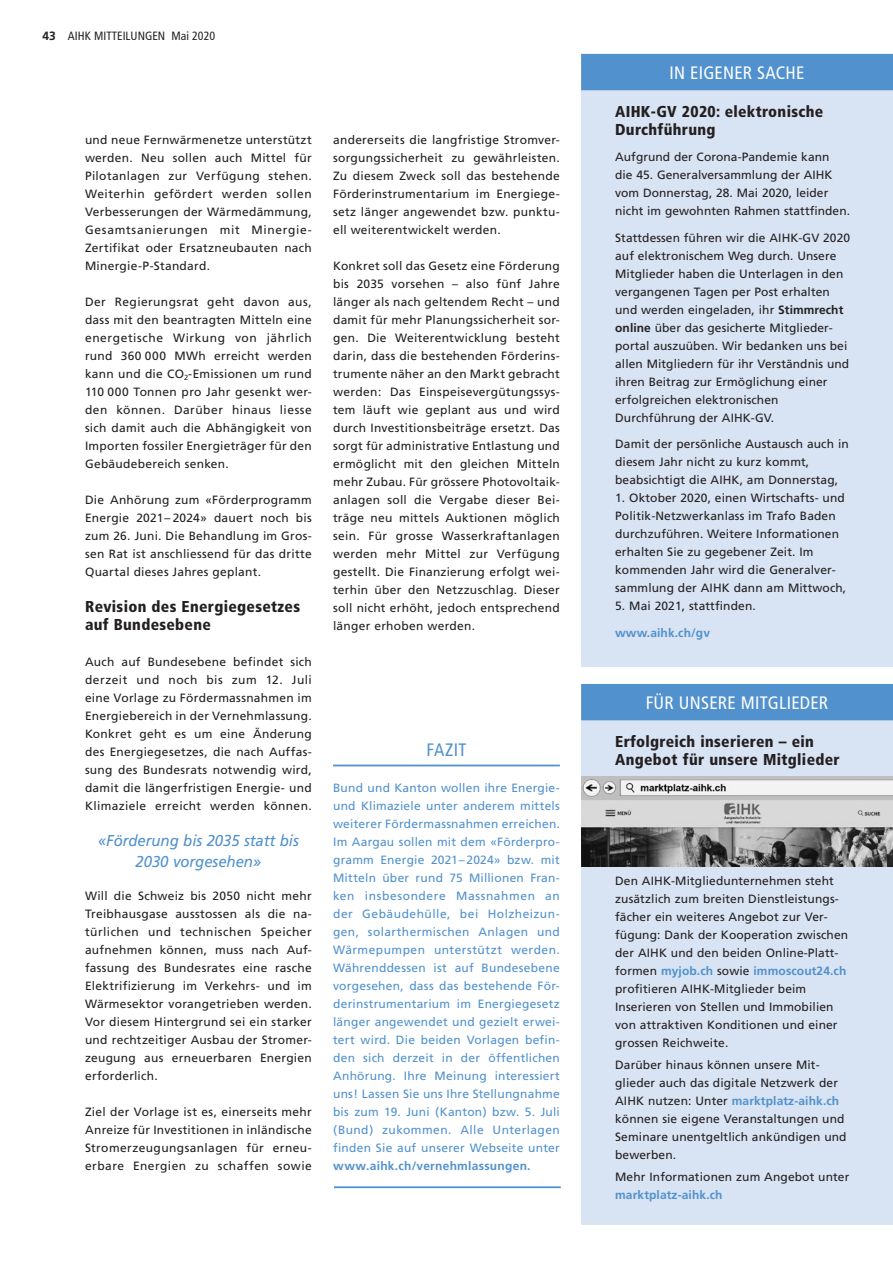
<style>
.page{position:relative;width:893px;height:1263px;background:#fff}
.page>*{position:absolute;margin:0;border:0;box-sizing:border-box;transform-origin:0 0}
.t1{font:condensed 18px "Frutiger";letter-spacing:.015em;color:#fff}
.t2{font:condensed 18px "Frutiger";letter-spacing:.015em;color:#5191cd}
.t3{font:900 condensed 15.75px/18px "Frutiger";letter-spacing:.02em;color:#231f20}
.t4{font:italic 15.75px/21px "Frutiger";letter-spacing:-.005em;color:#5191cd;text-align:center;scale:.95 1}
.t5{font:12px/18px "Frutiger";letter-spacing:.01em;color:#231f20;text-align:justify}
.t6{font:12px/18px "Frutiger";letter-spacing:.025em;color:#5191cd;text-align:justify}
.t7{font:700 12px "Frutiger";letter-spacing:.01em;color:#5191cd}
.t8{font:condensed 12px "Frutiger";color:#231f20}
.s1{font-family:"Frutiger LT";font-weight:700;font-stretch:normal}
.s2{font-weight:700}
.s3{font-weight:700;color:#5191cd}
</style>
<div class="page">
<hr style="left:333px;top:765px;width:227px;height:1px;background:#5191cd">
<hr style="left:334px;top:1186px;width:227px;height:2px;background:#5191cd">
<div style="left:581px;top:54px;width:312px;height:612px;background:#d8e3f3"></div>
<div style="left:581px;top:54px;width:312px;height:36px;background:#5191cd"></div>
<div style="left:581px;top:684px;width:312px;height:540px;background:#d8e3f3"></div>
<div style="left:581px;top:684px;width:312px;height:36px;background:#5191cd"></div>
<img style="left:581px;top:776px;width:312px;height:90px">
<p class="t8" style="left:43px;top:29px;width:174px"><span class="s1">43</span> AIHK MITTEILUNGEN Mai 2020</p>
<p class="t5" style="left:85px;top:131px;width:228px">und neue Fernwärmenetze unterstützt werden. Neu sollen auch Mittel für Pilotanlagen zur Verfügung stehen.<br>Weiterhin gefördert werden sollen Verbesserungen der Wärmedämmung, Gesamtsanierungen mit Minergie-Zertifikat oder Ersatzneubauten nach Minergie-P-Standard.</p>
<p class="t5" style="left:85px;top:293px;width:228px">Der Regierungsrat geht davon aus, dass mit den beantragten Mitteln eine energetische Wirkung von jährlich rund 360 000 MWh erreicht werden kann und die CO<sub>2</sub>-Emissionen um rund 110 000 Tonnen pro Jahr gesenkt wer&shy;den können. Darüber hinaus liesse sich damit auch die Abhängigkeit von Importen fossiler Energieträger für den Gebäudebereich senken.</p>
<p class="t5" style="left:85px;top:491px;width:228px">Die Anhörung zum «Förderprogramm Energie 2021– 2024» dauert noch bis zum 26. Juni. Die Behandlung im Gros&shy;sen Rat ist anschliessend für das dritte Quartal dieses Jahres geplant.</p>
<h2 class="t3" style="left:85px;top:597px;width:217px">Revision des Energiegesetzes auf Bundesebene</h2>
<p class="t5" style="left:85px;top:653px;width:228px">Auch auf Bundesebene befindet sich derzeit und noch bis zum 12. Juli eine Vorlage zu Fördermassnahmen im Energiebereich in der Vernehmlassung.<br>Konkret geht es um eine Änderung des Energiegesetzes, die nach Auffas&shy;sung des Bundesrats notwendig wird, damit die längerfristigen Energie- und Klimaziele erreicht werden können.</p>
<h2 class="t4" style="left:98px;top:830px;width:213px">«Förderung bis 2035 statt bis<br>2030 vorgesehen»</h2>
<p class="t5" style="left:85px;top:887px;width:228px">Will die Schweiz bis 2050 nicht mehr Treibhausgase ausstossen als die na&shy;türlichen und technischen Speicher aufnehmen können, muss nach Auf&shy;fassung des Bundesrates eine rasche Elektrifizierung im Verkehrs- und im Wärmesektor vorangetrieben werden.<br>Vor diesem Hintergrund sei ein starker und rechtzeitiger Ausbau der Stromer&shy;zeugung aus erneuerbaren Energien erforderlich.</p>
<p class="t5" style="left:85px;top:1103px;width:228px">Ziel der Vorlage ist es, einerseits mehr Anreize für Investitionen in inländische Stromerzeugungsanlagen für erneu&shy;erbare Energien zu schaffen sowie</p>
<p class="t5" style="left:333px;top:131px;width:228px">andererseits die langfristige Stromver&shy;sorgungssicherheit zu gewährleisten.<br>Zu diesem Zweck soll das bestehende Förderinstrumentarium im Energiege&shy;setz länger angewendet bzw. punktu&shy;ell weiterentwickelt werden.</p>
<p class="t5" style="left:333px;top:257px;width:228px">Konkret soll das Gesetz eine Förderung bis 2035 vorsehen – also fünf Jahre länger als nach geltendem Recht – und damit für mehr Planungssicherheit sor&shy;gen. Die Weiterentwicklung besteht darin, dass die bestehenden Förderins&shy;trumente näher an den Markt gebracht werden: Das Einspeisevergütungssys&shy;tem läuft wie geplant aus und wird durch Investitionsbeiträge ersetzt. Das sorgt für administrative Entlastung und ermöglicht mit den gleichen Mitteln mehr Zubau. Für grössere Photovoltaik&shy;anlagen soll die Vergabe dieser Bei&shy;träge neu mittels Auktionen möglich sein. Für grosse Wasserkraftanlagen werden mehr Mittel zur Verfügung gestellt. Die Finanzierung erfolgt wei&shy;terhin über den Netzzuschlag. Dieser soll nicht erhöht, jedoch entsprechend länger erhoben werden.</p>
<h1 class="t2" style="left:427px;top:739px;width:41px">FAZIT</h1>
<p class="t6" style="left:333px;top:779px;width:228px">Bund und Kanton wollen ihre Energie&shy;und Klimaziele unter anderem mittels weiterer Fördermassnahmen erreichen.<br>Im Aargau sollen mit dem «Förderpro&shy;gramm Energie 2021–2024» bzw. mit Mitteln über rund 75 Millionen Fran&shy;ken insbesondere Massnahmen an der Gebäudehülle, bei Holzheizun&shy;gen, solarthermischen Anlagen und Wärmepumpen unterstützt werden.<br>Währenddessen ist auf Bundesebene vorgesehen, dass das bestehende För&shy;derinstrumentarium im Energiegesetz länger angewendet und gezielt erwei&shy;tert wird. Die beiden Vorlagen befin&shy;den sich derzeit in der öffentlichen Anhörung. Ihre Meinung interessiert uns! Lassen Sie uns Ihre Stellungnahme bis zum 19. Juni (Kanton) bzw. 5. Juli (Bund) zukommen. Alle Unterlagen finden Sie auf unserer Webseite unter</p>
<p class="t7" style="left:333px;top:1159px;width:199px">www.aihk.ch/vernehmlassungen.</p>
<h1 class="t1" style="left:670px;top:62px;width:136px">IN EIGENER SACHE</h1>
<h2 class="t3" style="left:615px;top:102px;width:210px">AIHK-GV 2020: elektronische<br>Durchführung</h2>
<p class="t5" style="left:615px;top:148px;width:236px;text-align:left">Aufgrund der Corona-Pandemie kann<br>die 45. Generalversammlung der AIHK vom Donnerstag, 28. Mai 2020, leider nicht im gewohnten Rahmen stattfinden.</p>
<p class="t5" style="left:615px;top:228px;width:236px;text-align:left">Stattdessen führen wir die AIHK-GV 2020 auf elektronischem Weg durch. Unsere Mitglieder haben die Unterlagen in den vergangenen Tagen per Post erhalten und werden eingeladen, ihr <span class="s2">Stimmrecht online</span> über das gesicherte Mitglieder&shy;portal auszuüben. Wir bedanken uns bei allen Mitgliedern für ihr Verständnis und ihren Beitrag zur Ermöglichung einer erfolgreichen elektronischen Durchführung der AIHK-GV.</p>
<p class="t5" style="left:615px;top:435px;width:235px;text-align:left">Damit der persönliche Austausch auch in diesem Jahr nicht zu kurz kommt, beabsichtigt die AIHK, am Donnerstag,</p>
<p class="t5" style="left:615px;top:489px;width:233px;text-align:left">1. Oktober 2020, einen Wirtschafts- und Politik-Netzwerkanlass im Trafo Baden durchzuführen. Weitere Informationen erhalten Sie zu gegebener Zeit. Im kommenden Jahr wird die Generalver&shy;sammlung der AIHK dann am Mittwoch,</p>
<p class="t5" style="left:615px;top:597px;width:142px">5. Mai 2021, stattfinden.</p>
<p class="t7" style="left:615px;top:625px;width:96px">www.aihk.ch/gv</p>
<h1 class="t1" style="left:646px;top:692px;width:184px">FÜR UNSERE MITGLIEDER</h1>
<h2 class="t3" style="left:615px;top:732px;width:226px">Erfolgreich inserieren – ein<br>Angebot für unsere Mitglieder</h2>
<p class="t5" style="left:615px;top:871px;width:235px;text-align:left">Den AIHK-Mitgliedunternehmen steht zusätzlich zum breiten Dienstleistungs&shy;fächer ein weiteres Angebot zur Ver&shy;fügung: Dank der Kooperation zwischen der AIHK und den beiden Online-Platt&shy;formen <span class="s3">myjob.ch</span> sowie <span class="s3">immoscout24.ch </span>profitieren AIHK-Mitglieder beim Inserieren von Stellen und Immobilien von attraktiven Konditionen und einer grossen Reichweite.</p>
<p class="t5" style="left:615px;top:1056px;width:233px;text-align:left">Darüber hinaus können unsere Mit&shy;glieder auch das digitale Netzwerk der AIHK nutzen: Unter <span class="s3">marktplatz-aihk.ch </span>können sie eigene Veranstaltungen und Seminare unentgeltlich ankündigen und bewerben.</p>
<p class="t5" style="left:615px;top:1168px;width:236px">Mehr Informationen zum Angebot unter</p>
<p class="t7" style="left:615px;top:1188px;width:109px">marktplatz-aihk.ch</p>
</div>
